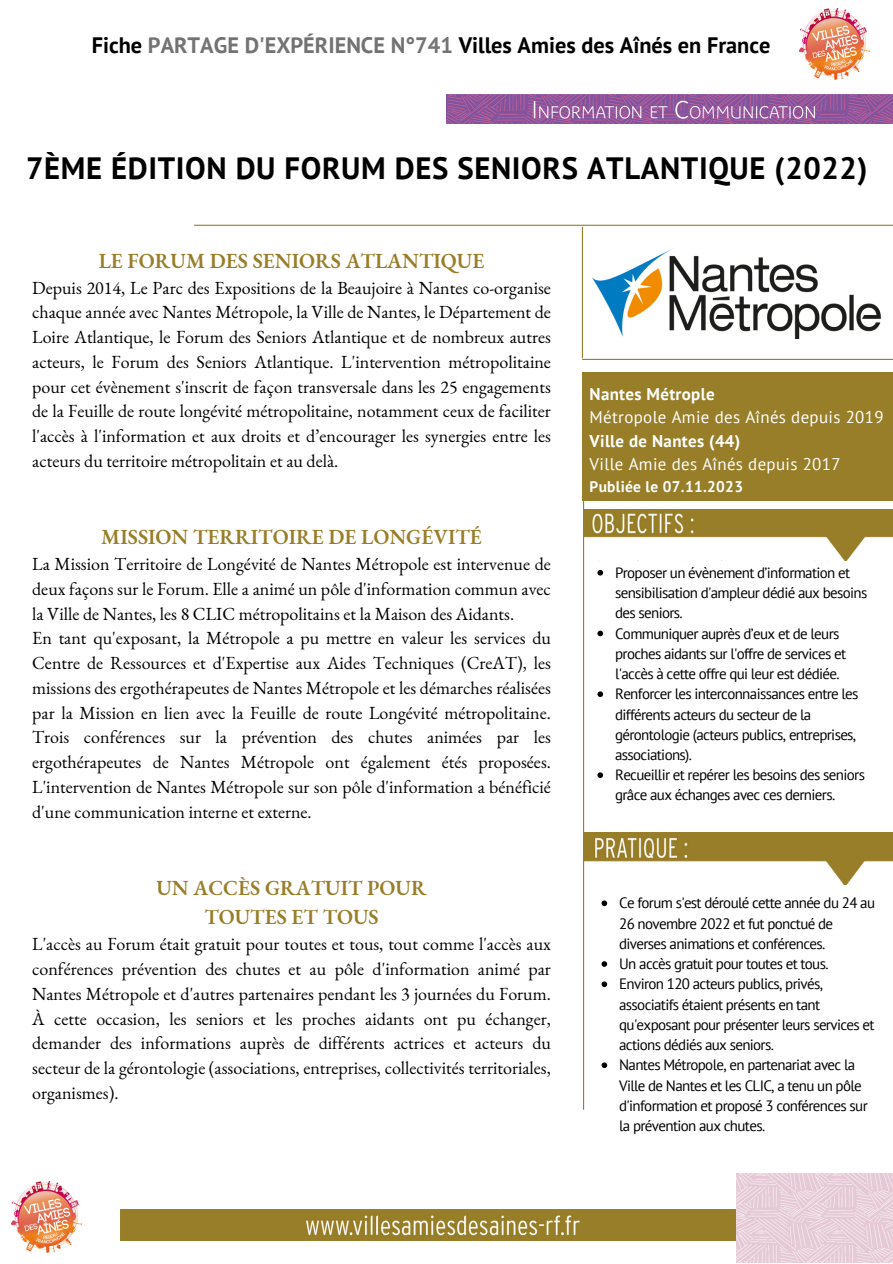
<style>
.page{position:relative;width:893px;height:1264px;background:#fff}
.page>*{position:absolute;margin:0;border:0;box-sizing:border-box;transform-origin:0 0}
.t1{font:700 30.75px "PT Sans";letter-spacing:.02em;color:#000}
.t2{font:700 22.35px "PT Sans";color:#000}
.t3{font:600 21px "EB Garamond";color:#987e28}
.t4{font:18px/24.8px "EB Garamond";color:#000;text-align:justify}
.t5{font:16.95px "PT Sans";letter-spacing:.02em;color:#fff}
.t6{font:700 16.95px "PT Sans";letter-spacing:.02em;color:#fff}
.t7{font:700 15.45px "PT Sans";letter-spacing:.02em;color:#fff}
.t8{font:15px/20.2px "PT Sans";letter-spacing:-.045em;color:#000}
.s1{color:#737373}
</style>
<div class="page">
<hr style="left:583px;top:444px;width:1px;height:665px;background:#987e28">
<img style="left:120px;top:1209px;width:616px;height:31px">
<img style="left:736px;top:1173px;width:156px;height:89px">
<img style="left:584px;top:832px;width:308px;height:52px">
<img style="left:584px;top:509px;width:308px;height:52px">
<div style="left:582px;top:372px;width:310px;height:128px;background:#987e28"></div>
<hr style="left:194px;top:225px;width:698px;height:1px;background:#987e28">
<hr style="left:582px;top:227px;width:1px;height:131px;background:#987e28">
<hr style="left:582px;top:359px;width:310px;height:1px;background:#987e28">
<img style="left:12px;top:1181px;width:69px;height:71px">
<img style="left:592px;top:249px;width:290px;height:89px">
<img style="left:447px;top:94px;width:445px;height:30px">
<img style="left:799px;top:9px;width:70px;height:70px">
<svg style="left:597px;top:570px;width:6px;height:5px"></svg>
<svg style="left:597px;top:630px;width:6px;height:6px"></svg>
<svg style="left:597px;top:691px;width:6px;height:6px"></svg>
<svg style="left:597px;top:772px;width:6px;height:6px"></svg>
<svg style="left:601px;top:900px;width:6px;height:6px"></svg>
<svg style="left:601px;top:961px;width:6px;height:5px"></svg>
<svg style="left:601px;top:981px;width:6px;height:6px"></svg>
<svg style="left:601px;top:1062px;width:6px;height:6px"></svg>
<p class="t2" style="left:92px;top:31px;width:680px">Fiche <span class="s1">PARTAGE D'EXPÉRIENCE N°741</span> Villes Amies des Aînés en France</p>
<p class="t1" style="left:26px;top:148px;width:843px">7ÈME ÉDITION DU FORUM DES SENIORS ATLANTIQUE (2022)</p>
<p class="t3" style="left:99px;top:246px;width:387px">LE FORUM DES SENIORS ATLANTIQUE</p>
<p class="t4" style="left:32px;top:275px;width:520px">Depuis 2014, Le Parc des Expositions de la Beaujoire à Nantes co-organise chaque année avec Nantes Métropole, la Ville de Nantes, le Département de Loire Atlantique, le Forum des Seniors Atlantique et de nombreux autres acteurs, le Forum des Seniors Atlantique. L'intervention métropolitaine pour cet évènement s'inscrit de façon transversale dans les 25 engagements de la Feuille de route longévité métropolitaine, notamment ceux de faciliter l'accès à l'information et aux droits et d’encourager les synergies entre les acteurs du territoire métropolitain et au delà.</p>
<p class="t3" style="left:101px;top:523px;width:382px">MISSION TERRITOIRE DE LONGÉVITÉ</p>
<p class="t4" style="left:32px;top:551px;width:520px">La Mission Territoire de Longévité de Nantes Métropole est intervenue de deux façons sur le Forum. Elle a animé un pôle d'information commun avec la Ville de Nantes, les 8 CLIC métropolitains et la Maison des Aidants.</p>
<p class="t4" style="left:32px;top:625px;width:520px">En tant qu'exposant, la Métropole a pu mettre en valeur les services du Centre de Ressources et d'Expertise aux Aides Techniques (CreAT), les missions des ergothérapeutes de Nantes Métropole et les démarches réalisées par la Mission en lien avec la Feuille de route Longévité métropolitaine.<br>Trois conférences sur la prévention des chutes animées par les ergothérapeutes de Nantes Métropole ont également étés proposées.<br>L'intervention de Nantes Métropole sur son pôle d'information a bénéficié d'une communication interne et externe.</p>
<p class="t3" style="left:156px;top:874px;width:272px">UN ACCÈS GRATUIT POUR</p>
<p class="t3" style="left:204px;top:903px;width:176px">TOUTES ET TOUS</p>
<p class="t4" style="left:32px;top:931px;width:520px">L'accès au Forum était gratuit pour toutes et tous, tout comme l'accès aux conférences prévention des chutes et au pôle d'information animé par Nantes Métropole et d'autres partenaires pendant les 3 journées du Forum.<br>À cette occasion, les seniors et les proches aidants ont pu échanger, demander des informations auprès de différents actrices et acteurs du secteur de la gérontologie (associations, entreprises, collectivités territoriales, organismes).</p>
<p class="t6" style="left:589px;top:383px;width:126px">Nantes Métrople</p>
<p class="t5" style="left:589px;top:406px;width:295px">Métropole Amie des Aînés depuis 2019</p>
<p class="t6" style="left:589px;top:429px;width:152px">Ville de Nantes (44)</p>
<p class="t5" style="left:589px;top:453px;width:252px">Ville Amie des Aînés depuis 2017</p>
<p class="t7" style="left:589px;top:476px;width:155px">Publiée le 07.11.2023</p>
<p class="t8" style="left:615px;top:562px;width:254px">Proposer un évènement d’information et sensibilisation d'ampleur dédié aux besoins des seniors.</p>
<p class="t8" style="left:615px;top:623px;width:232px">Communiquer auprès d’eux et de leurs proches aidants sur l'offre de services et l'accès à cette offre qui leur est dédiée.</p>
<p class="t8" style="left:615px;top:683px;width:245px">Renforcer les interconnaissances entre les différents acteurs du secteur de la gérontologie (acteurs publics, entreprises, associations).</p>
<p class="t8" style="left:615px;top:764px;width:251px">Recueillir et repérer les besoins des seniors grâce aux échanges avec ces derniers.</p>
<p class="t8" style="left:619px;top:892px;width:257px">Ce forum s'est déroulé cette année du 24 au<br>26 novembre 2022 et fut ponctué de diverses animations et conférences.</p>
<p class="t8" style="left:619px;top:953px;width:211px">Un accès gratuit pour toutes et tous.</p>
<p class="t8" style="left:619px;top:973px;width:257px">Environ 120 acteurs publics, privés, associatifs étaient présents en tant qu'exposant pour présenter leurs services et actions dédiés aux seniors.</p>
<p class="t8" style="left:619px;top:1054px;width:250px">Nantes Métropole, en partenariat avec la Ville de Nantes et les CLIC, a tenu un pôle d'information et proposé 3 conférences sur la prévention aux chutes.</p>
</div>
